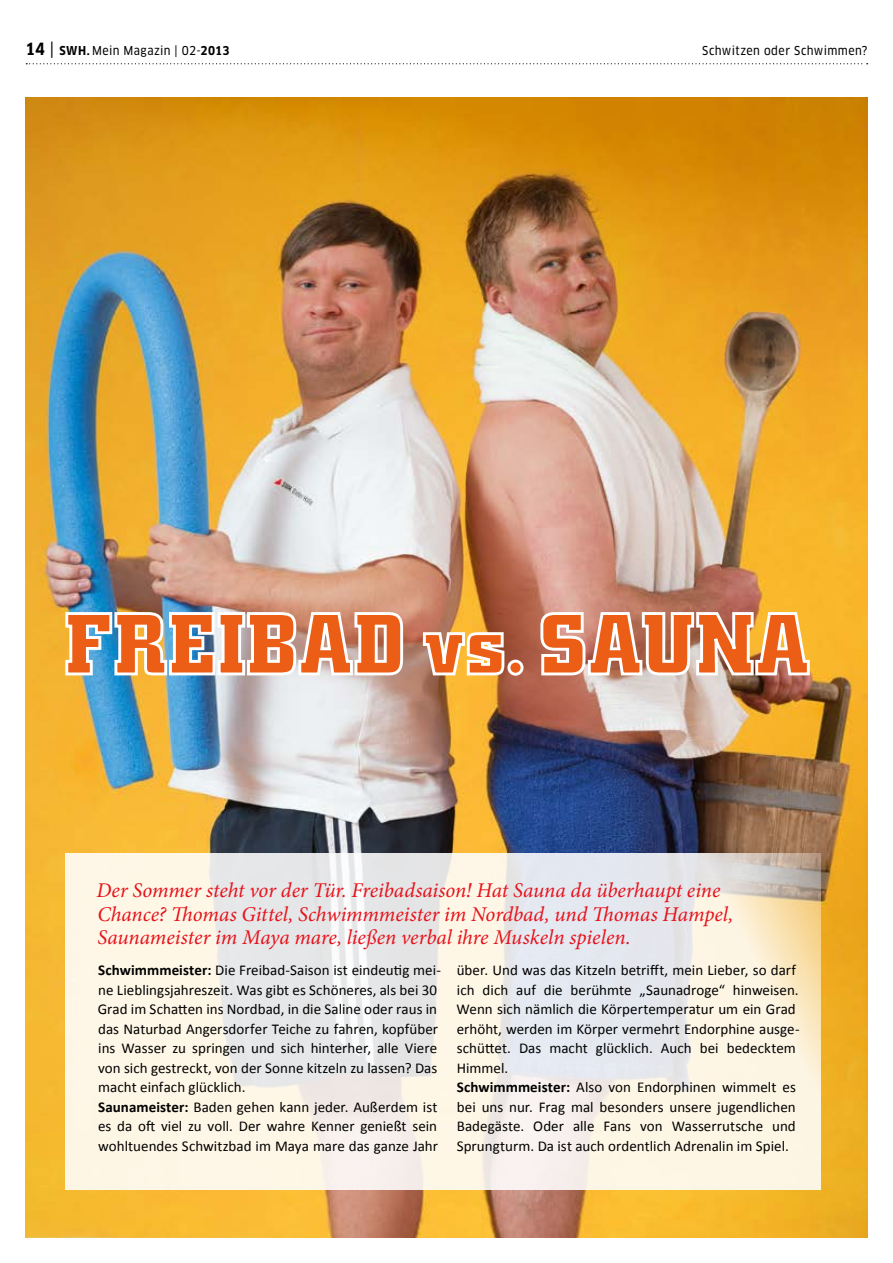
<style>
.page{position:relative;width:893px;height:1263px;background:#fff}
.page>*{position:absolute;margin:0;border:0;box-sizing:border-box;transform-origin:0 0}
.t1{font:italic 21px/23.2px "Minion Pro";letter-spacing:-.005em;color:#e6121b}
.t2{font:15px/19.5px "Calibri";color:#000}
.t3{font:12px "Clan OT Narrow News";letter-spacing:.03em;color:#000}
.s1{font-family:"Clan OT";font-weight:700;font-stretch:condensed;font-size:16.5px}
.s2{font-size:16.5px}
.s3{font-family:"Clan OT";font-weight:700;font-stretch:condensed}
.s4{font-weight:700}
</style>
<div class="page">
<svg style="left:26px;top:63px;width:842px;height:1px"></svg>
<img style="left:26px;top:98px;width:841px;height:1139px">
<svg style="left:65px;top:853px;width:756px;height:336px;background:#f3eee6"></svg>
<img style="left:64px;top:604px;width:747px;height:107px">
<p class="t3" style="left:26px;top:43px;width:206px"><span class="s1">14</span> <span class="s2">|</span> <span class="s3">SWH.</span> Mein Magazin | 02-<span class="s3">2013</span></p>
<p class="t3" style="left:702px;top:44px;width:167px">Schwitzen oder Schwimmen?</p>
<h1 class="t1" style="left:97px;top:879px;width:638px">Der Sommer steht vor der Tür. Freibadsaison! Hat Sauna da überhaupt eine<br>Chance? Thomas Gittel, Schwimmmeister im Nordbad, und Thomas Hampel,<br>Saunameister im Maya mare, ließen verbal ihre Muskeln spielen.</h1>
<p class="t2" style="left:98px;top:960px;width:345px"><span class="s4">Schwimmmeister:</span> Die Freibad-Saison ist eindeutig mei&shy;ne Lieblingsjahreszeit. Was gibt es Schöneres, als bei 30<br>Grad im Schatten ins Nordbad, in die Saline oder raus in das Naturbad Angersdorfer Teiche zu fahren, kopfüber ins Wasser zu springen und sich hinterher, alle Viere von sich gestreckt, von der Sonne kitzeln zu lassen? Das macht einfach glücklich.<br><span class="s4">Saunameister:</span> Baden gehen kann jeder. Außerdem ist es da oft viel zu voll. Der wahre Kenner genießt sein wohltuendes Schwitzbad im Maya mare das ganze Jahr</p>
<p class="t2" style="left:457px;top:960px;width:345px">über. Und was das Kitzeln betrifft, mein Lieber, so darf ich dich auf die berühmte „Saunadroge“ hinweisen.<br>Wenn sich nämlich die Körpertemperatur um ein Grad erhöht, werden im Körper vermehrt Endorphine ausge&shy;schüttet. Das macht glücklich. Auch bei bedecktem Himmel.<br><span class="s4">Schwimmmeister:</span> Also von Endorphinen wimmelt es bei uns nur. Frag mal besonders unsere jugendlichen Badegäste. Oder alle Fans von Wasserrutsche und Sprungturm. Da ist auch ordentlich Adrenalin im Spiel.</p>
</div>
